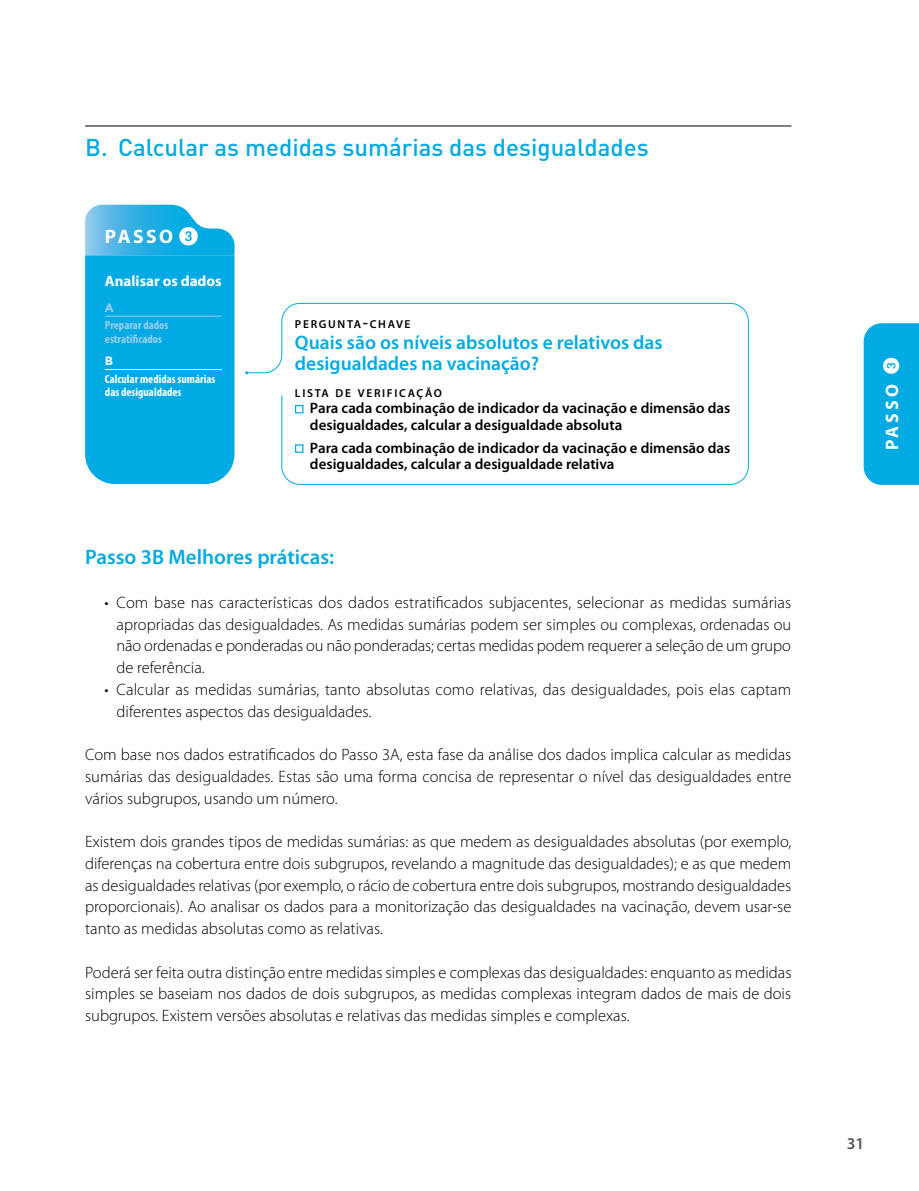
<style>
.page{position:relative;width:919px;height:1191px;background:#fff}
.page>*{position:absolute;margin:0;border:0;box-sizing:border-box;transform-origin:0 0}
.t1{font:500 24px "DIN";color:#02aae3}
.t2{font:600 21px "Myriad Pro";color:#02aae3}
.t3{font:600 19.5px/21px "Myriad Pro";color:#02aae3}
.t4{font:700 19.5px "Myriad Pro";letter-spacing:.13em;color:#fff}
.t5{font:700 18px "Myriad Pro";letter-spacing:.18em;color:#fff}
.t6{font:300 16.5px/21.8px "Myriad Pro";color:#000;text-align:justify}
.t7{font:600 16.5px "Myriad Pro";color:#58595b}
.t8{font:600 15px/16.5px "Myriad Pro";color:#000}
.t9{font:700 15px "Myriad Pro";color:#fff}
.t10{font:700 condensed 12px/13.5px "Myriad Pro";color:#fff}
.t11{font:700 condensed 12px/13.5px "Myriad Pro";color:#9cceef}
.t12{font:700 12px "Montserrat";color:#9cceef}
.t13{font:700 12px "Montserrat";color:#fff}
.t14{font:600 11.55px "Myriad Pro";letter-spacing:.145em;color:#000}
.s1{font-family:"European Pi One";font-weight:400;font-size:18.9px}
.s2{font-size:16.5px}
.s3{font-family:"European Pi One";font-weight:400;font-size:16.5px}
</style>
<div class="page">
<svg style="left:85px;top:205px;width:149px;height:279px;background:#12aee4"></svg>
<hr style="left:105px;top:316px;width:117px;height:1px;background:#9cceef">
<hr style="left:105px;top:369px;width:117px;height:1px;background:#fff">
<div style="left:863px;top:323px;width:55px;height:162px;background:#02aae3"></div>
<svg style="left:246px;top:303px;width:503px;height:182px"></svg>
<hr style="left:85px;top:126px;width:706px;height:1px;background:#000">
<div style="left:295px;top:405px;width:8px;height:8px;border:1px solid #02aae3"></div>
<div style="left:295px;top:444px;width:8px;height:9px;border:1px solid #02aae3"></div>
<h1 class="t1" style="left:85px;top:132px;width:565px">B. Calcular as medidas sumárias das desigualdades</h1>
<p class="t4" style="left:105px;top:224px;width:95px">PASSO <span class="s1">3</span></p>
<p class="t9" style="left:105px;top:271px;width:118px">Analisar os dados</p>
<p class="t12" style="left:105px;top:300px;width:10px">A</p>
<p class="t11" style="left:105px;top:318px;width:65px">Preparar dados estratificados</p>
<p class="t13" style="left:105px;top:353px;width:10px">B</p>
<p class="t10" style="left:105px;top:372px;width:112px">Calcular medidas sumárias das desigualdades</p>
<p class="t14" style="left:295px;top:317px;width:117px">PERGUNTA<span class="s2">-</span>CHAVE</p>
<p class="t3" style="left:295px;top:332px;width:369px">Quais são os níveis absolutos e relativos das desigualdades na vacinação?</p>
<p class="t14" style="left:295px;top:386px;width:148px">LISTA DE VERIFICAÇÃO</p>
<p class="t8" style="left:310px;top:400px;width:422px">Para cada combinação de indicador da vacinação e dimensão das desigualdades, calcular a desigualdade absoluta</p>
<p class="t8" style="left:310px;top:439px;width:422px">Para cada combinação de indicador da vacinação e dimensão das desigualdades, calcular a desigualdade relativa</p>
<p class="t2" style="left:85px;top:544px;width:250px">Passo 3B Melhores práticas:</p>
<p class="t6" style="left:117px;top:592px;width:676px;text-indent:-12px">• Com base nas características dos dados estratificados subjacentes, selecionar as medidas sumárias apropriadas das desigualdades. As medidas sumárias podem ser simples ou complexas, ordenadas ou não ordenadas e ponderadas ou não ponderadas; certas medidas podem requerer a seleção de um grupo de referência.</p>
<p class="t6" style="left:117px;top:679px;width:676px;text-indent:-12px">• Calcular as medidas sumárias, tanto absolutas como relativas, das desigualdades, pois elas captam diferentes aspectos das desigualdades.</p>
<p class="t6" style="left:85px;top:744px;width:707px">Com base nos dados estratificados do Passo 3A, esta fase da análise dos dados implica calcular as medidas sumárias das desigualdades. Estas são uma forma concisa de representar o nível das desigualdades entre vários subgrupos, usando um número.</p>
<p class="t6" style="left:85px;top:831px;width:707px">Existem dois grandes tipos de medidas sumárias: as que medem as desigualdades absolutas (por exemplo, diferenças na cobertura entre dois subgrupos, revelando a magnitude das desigualdades); e as que medem as desigualdades relativas (por exemplo, o rácio de cobertura entre dois subgrupos, mostrando desigualdades proporcionais). Ao analisar os dados para a monitorização das desigualdades na vacinação, devem usar-se tanto as medidas absolutas como as relativas.</p>
<p class="t6" style="left:85px;top:961px;width:707px">Poderá ser feita outra distinção entre medidas simples e complexas das desigualdades: enquanto as medidas simples se baseiam nos dados de dois subgrupos, as medidas complexas integram dados de mais de dois subgrupos. Existem versões absolutas e relativas das medidas simples e complexas.</p>
<p class="t5" style="left:880px;top:450px;width:94px;rotate:-90deg">PASSO <span class="s3">3</span></p>
<p class="t7" style="left:846px;top:1132px;width:19px">31</p>
</div>
